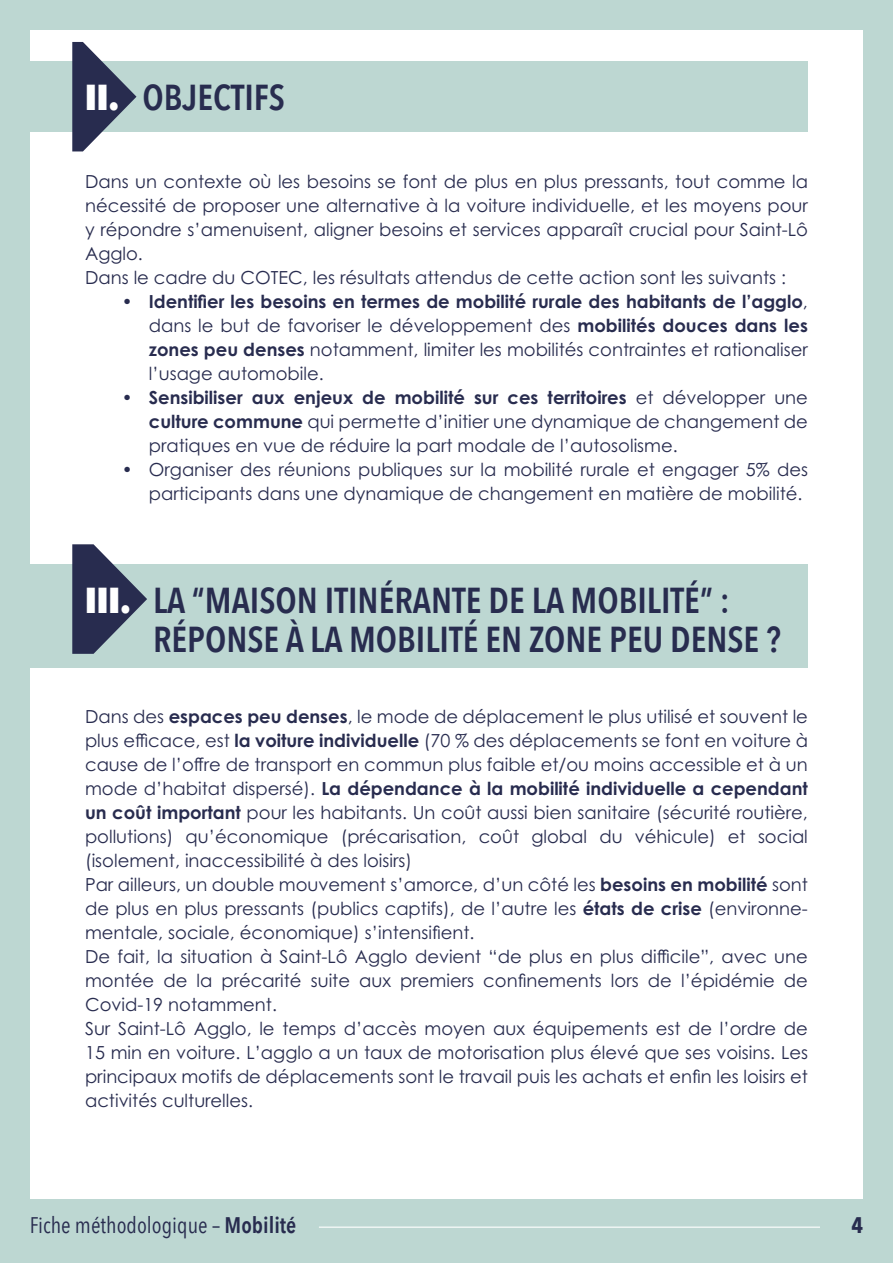
<style>
.page{position:relative;width:893px;height:1263px;background:#fff}
.page>*{position:absolute;margin:0;border:0;box-sizing:border-box;transform-origin:0 0}
.Titre_1{font:600 36px/39px "Avenir Next Condensed";color:#282c4f}
.t1{font:800 36px "Avenir Next Condensed";color:#fff}
.t2{font:22.5px "Avenir Next Condensed";color:#282c4f}
.t3{font:700 22.5px "Avenir Next Condensed";color:#282c4f}
.t4{font:18px/24px "Century Gothic Pro";color:#282c4f;text-align:justify}
.s1{font-weight:700}
.s2{font-weight:600}
</style>
<div class="page">
<div style="left:0;top:0;width:30px;height:1263px;background:#bdd7d2"></div>
<div style="left:863px;top:0;width:30px;height:1263px;background:#bdd7d2"></div>
<div style="left:0;top:0;width:893px;height:30px;background:#bdd7d2"></div>
<div style="left:0;top:1199px;width:893px;height:64px;background:#bdd7d2"></div>
<hr style="left:319px;top:1226px;width:501px;height:2px;background:#fff">
<div style="left:0;top:61px;width:808px;height:71px;background:#bdd7d2"></div>
<div style="left:0;top:564px;width:808px;height:104px;background:#bdd7d2"></div>
<svg style="left:72px;top:42px;width:64px;height:109px"></svg>
<svg style="left:72px;top:544px;width:75px;height:110px"></svg>
<p class="t1" style="left:85px;top:75px;width:36px">II.</p>
<p class="Titre_1" style="left:142px;top:77px;width:144px">OBJECTIFS</p>
<p class="t4" style="left:85px;top:169px;width:724px">Dans un contexte où les besoins se font de plus en plus pressants, tout comme la nécessité de proposer une alternative à la voiture individuelle, et les moyens pour y répondre s’amenuisent, aligner besoins et services apparaît crucial pour Saint-Lô Agglo.</p>
<p class="t4" style="left:85px;top:265px;width:703px">Dans le cadre du COTEC, les résultats attendus de cette action sont les suivants :</p>
<p class="t4" style="left:149px;top:289px;width:661px;text-indent:-27px"><span class="s1">• Identifier les besoins en termes de mobilité rurale des habitants de l’agglo</span>, dans le but de favoriser le développement des <span class="s1">mobilités douces dans les zones peu denses</span> notamment, limiter les mobilités contraintes et rationaliser l’usage automobile.</p>
<p class="t4" style="left:149px;top:385px;width:661px;text-indent:-27px"><span class="s1">• Sensibiliser aux enjeux de mobilité sur ces territoires</span> et développer une <span class="s1">culture commune</span> qui permette d’initier une dynamique de changement de pratiques en vue de réduire la part modale de l’autosolisme.</p>
<p class="t4" style="left:149px;top:457px;width:661px;text-indent:-27px">• Organiser des réunions publiques sur la mobilité rurale et engager 5% des participants dans une dynamique de changement en matière de mobilité.</p>
<p class="t1" style="left:85px;top:578px;width:47px">III.</p>
<p class="Titre_1" style="left:153px;top:580px;width:629px">LA “MAISON ITINÉRANTE DE LA MOBILITÉ” :<br>RÉPONSE À LA MOBILITÉ EN ZONE PEU DENSE ?</p>
<p class="t4" style="left:85px;top:705px;width:724px">Dans des <span class="s1">espaces peu denses</span>, le mode de déplacement le plus utilisé et souvent le plus efficace, est <span class="s1">la voiture individuelle</span> (70 % des déplacements se font en voiture à cause de l’offre de transport en commun plus faible et/ou moins accessible et à un mode d’habitat dispersé). <span class="s1">La dépendance à la mobilité individuelle a cependant un coût important</span> pour les habitants. Un coût aussi bien sanitaire (sécurité routière, pollutions) qu’économique (précarisation, coût global du véhicule) et social (isolement, inaccessibilité à des loisirs)</p>
<p class="t4" style="left:85px;top:873px;width:724px">Par ailleurs, un double mouvement s’amorce, d’un côté les <span class="s1">besoins en mobilité</span> sont de plus en plus pressants (publics captifs), de l’autre les <span class="s1">états de crise</span> (environne&shy;mentale, sociale, économique) s’intensifient.</p>
<p class="t4" style="left:85px;top:945px;width:724px">De fait, la situation à Saint-Lô Agglo devient “de plus en plus difficile”, avec une montée de la précarité suite aux premiers confinements lors de l’épidémie de Covid-19 notamment.</p>
<p class="t4" style="left:85px;top:1017px;width:724px">Sur Saint-Lô Agglo, le temps d’accès moyen aux équipements est de l’ordre de 15 min en voiture. L’agglo a un taux de motorisation plus élevé que ses voisins. Les principaux motifs de déplacements sont le travail puis les achats et enfin les loisirs et activités culturelles.</p>
<p class="t2" style="left:30px;top:1206px;width:268px">Fiche méthodologique – <span class="s2">Mobilité</span></p>
<p class="t3" style="left:851px;top:1211px;width:13px">4</p>
</div>
